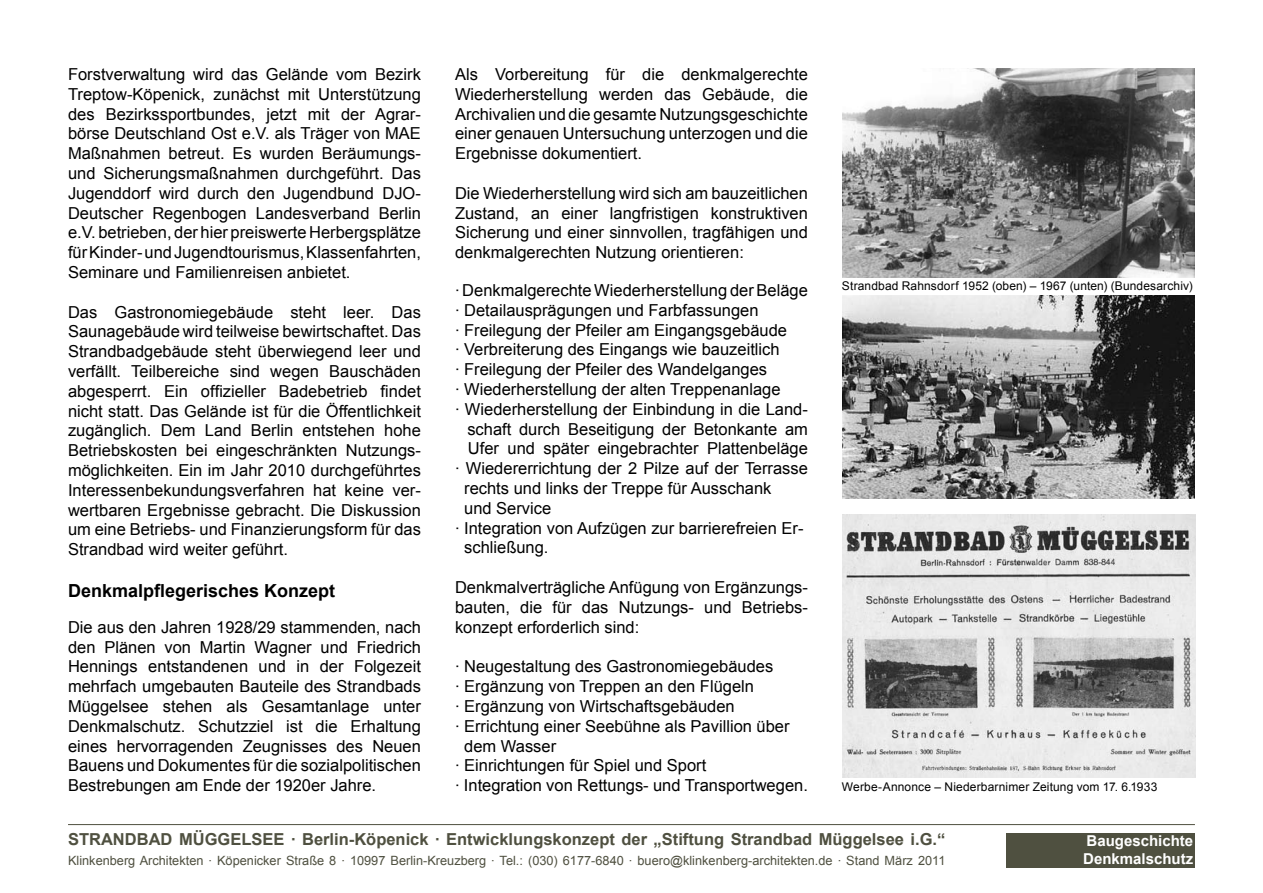
<style>
.page{position:relative;width:1263px;height:893px;background:#fff}
.page>*{position:absolute;margin:0;border:0;box-sizing:border-box;transform-origin:0 0}
.t1{font:700 18px "Arial";color:#000}
.t2{font:16.5px/19.8px "Arial";color:#000;text-align:justify}
.t3{font:700 16.5px "Arial";color:#4f5040}
.t4{font:700 15px/18px "Arial";color:#fff}
.t5{font:12.75px "Arial";color:#4f5040}
.t6{font:12px "Arial";letter-spacing:.01em;color:#000}
.s1{color:#fff}
</style>
<div class="page">
<div style="left:1006px;top:833px;width:189px;height:34px;background:#4f5040"></div>
<hr style="left:68px;top:824px;width:1127px;height:1px;background:#4f5040">
<img style="left:842px;top:514px;width:354px;height:263px">
<img style="left:842px;top:68px;width:353px;height:210px">
<img style="left:842px;top:295px;width:353px;height:204px">
<p class="t2" style="left:68px;top:65px;width:354px">Forstverwaltung wird das Gelände vom Bezirk Treptow-Köpenick, zunächst mit Unterstützung des Bezirkssportbundes, jetzt mit der Agrar&shy;börse Deutschland Ost e.V. als Träger von MAE Maßnahmen betreut. Es wurden Beräumungs&shy;und Sicherungsmaßnahmen durchgeführt. Das Jugenddorf wird durch den Jugendbund DJO-Deutscher Regenbogen Landesverband Berlin e.V. betrieben, der hier preiswerte Herbergsplätze für Kinder- und Jugendtourismus, Klassenfahrten, Seminare und Familienreisen anbietet.</p>
<p class="t2" style="left:68px;top:302px;width:354px">Das Gastronomiegebäude steht leer. Das Saunagebäude wird teilweise bewirtschaftet. Das Strandbadgebäude steht überwiegend leer und verfällt. Teilbereiche sind wegen Bauschäden abgesperrt. Ein offizieller Badebetrieb findet nicht statt. Das Gelände ist für die Öffentlichkeit zugänglich. Dem Land Berlin entstehen hohe Betriebskosten bei eingeschränkten Nutzungs&shy;möglichkeiten. Ein im Jahr 2010 durchgeführtes Interessenbekundungsverfahren hat keine ver&shy;wertbaren Ergebnisse gebracht. Die Diskussion um eine Betriebs- und Finanzierungsform für das Strandbad wird weiter geführt.</p>
<p class="t1" style="left:68px;top:578px;width:269px">Denkmalpflegerisches Konzept</p>
<p class="t2" style="left:68px;top:617px;width:354px">Die aus den Jahren 1928/29 stammenden, nach den Plänen von Martin Wagner und Friedrich Hennings entstandenen und in der Folgezeit mehrfach umgebauten Bauteile des Strandbads Müggelsee stehen als Gesamtanlage unter Denkmalschutz. Schutzziel ist die Erhaltung eines hervorragenden Zeugnisses des Neuen Bauens und Dokumentes für die sozialpolitischen Bestrebungen am Ende der 1920er Jahre.</p>
<p class="t2" style="left:455px;top:65px;width:354px">Als Vorbereitung für die denkmalgerechte Wiederherstellung werden das Gebäude, die Archivalien und die gesamte Nutzungsgeschichte einer genauen Untersuchung unterzogen und die Ergebnisse dokumentiert.</p>
<p class="t2" style="left:455px;top:183px;width:354px">Die Wiederherstellung wird sich am bauzeitlichen Zustand, an einer langfristigen konstruktiven Sicherung und einer sinnvollen, tragfähigen und denkmalgerechten Nutzung orientieren:</p>
<p class="t2" style="left:455px;top:281px;width:354px;text-align:left">· Denkmalgerechte Wiederherstellung der Beläge · Detailausprägungen und Farbfassungen<br>· Freilegung der Pfeiler am Eingangsgebäude<br>· Verbreiterung des Eingangs wie bauzeitlich<br>· Freilegung der Pfeiler des Wandelganges<br>· Wiederherstellung der alten Treppenanlage<br>· Wiederherstellung der Einbindung in die Land-<span class="s1">·</span> schaft durch Beseitigung der Betonkante am <span class="s1">·</span> Ufer und später eingebrachter Plattenbeläge · Wiedererrichtung der 2 Pilze auf der Terrasse <span class="s1">·</span> rechts und links der Treppe für Ausschank<br><span class="s1">·</span> und Service<br>· Integration von Aufzügen zur barrierefreien Er-<span class="s1">·</span> schließung.</p>
<p class="t2" style="left:455px;top:578px;width:354px">Denkmalverträgliche Anfügung von Ergänzungs&shy;bauten, die für das Nutzungs- und Betriebs&shy;konzept erforderlich sind:</p>
<p class="t2" style="left:455px;top:657px;width:354px;text-align:left">· Neugestaltung des Gastronomiegebäudes<br>· Ergänzung von Treppen an den Flügeln<br>· Ergänzung von Wirtschaftsgebäuden<br>· Errichtung einer Seebühne als Pavillion über <span class="s1">· · ·</span> dem Wasser<br>· Einrichtungen für Spiel und Sport<br>· Integration von Rettungs- und Transportwegen.</p>
<p class="t6" style="left:842px;top:278px;width:352px">Strandbad Rahnsdorf 1952 (oben) – 1967 (unten) (Bundesarchiv)</p>
<p class="t6" style="left:842px;top:778px;width:317px">Werbe-Annonce – Niederbarnimer Zeitung vom 17. 6.1933</p>
<p class="t3" style="left:68px;top:828px;width:879px">STRANDBAD MÜGGELSEE · Berlin-Köpenick · Entwicklungskonzept der „Stiftung Strandbad Müggelsee i.G.“</p>
<p class="t5" style="left:68px;top:852px;width:879px">Klinkenberg Architekten · Köpenicker Straße 8 · 10997 Berlin-Kreuzberg · Tel.: (030) 6177-6840 · buero@klinkenberg-architekten.de · Stand März 2011</p>
<p class="t4" style="left:1083px;top:832px;width:112px">Baugeschichte<br>Denkmalschutz</p>
</div>
